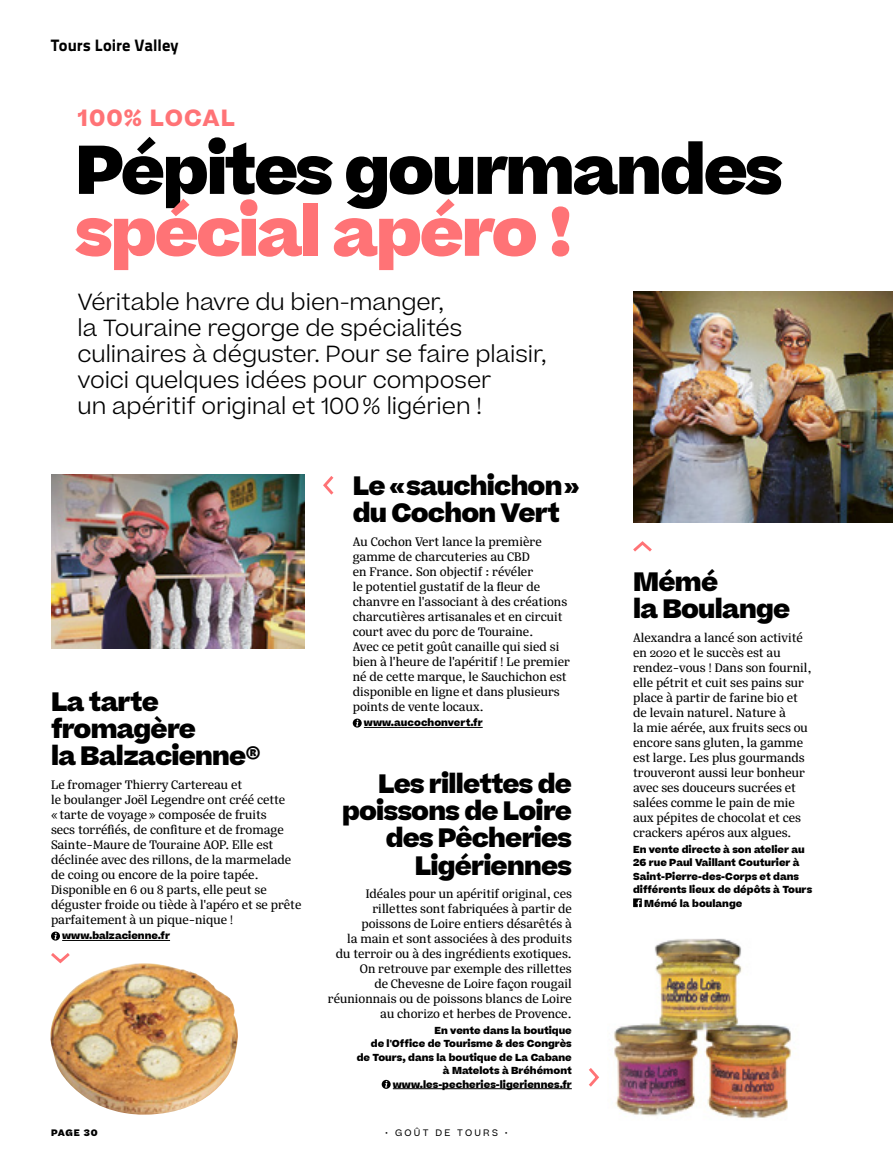
<style>
.page{position:relative;width:893px;height:1170px;background:#fff}
.page>*{position:absolute;margin:0;border:0;box-sizing:border-box;transform-origin:0 0}
.t1{font:800 66px "Beatrice";letter-spacing:-.035em;color:#000}
.t2{font:800 66px "Beatrice";letter-spacing:-.035em;color:#ff7376}
.t3{font:800 25.5px/27px "Beatrice";letter-spacing:-.03em;color:#000}
.t4{font:700 22.5px "Beatrice";letter-spacing:.05em;color:#ff7376}
.t5{font:300 22.35px/26.1px "Beatrice";letter-spacing:-.005em;color:#000}
.t6{font:16.5px "Titillium Text 22 L 999 wt";color:#000}
.t7{font:13.5px/15px "Silva Text";color:#000}
.t8{font:800 9.75px/13.5px "Beatrice";color:#000;text-align:right}
.t9{font:9px "Beatrice";letter-spacing:.25em;color:#000}
.t10{font:800 9px "Beatrice";letter-spacing:.08em;color:#000}
</style>
<div class="page">
<img style="left:613px;top:938px;width:182px;height:181px">
<hr style="left:364px;top:727px;width:119px;height:1px;background:#000">
<svg style="left:353px;top:718px;width:9px;height:9px"></svg>
<svg style="left:633px;top:898px;width:9px;height:9px"></svg>
<hr style="left:62px;top:940px;width:108px;height:1px;background:#000">
<svg style="left:51px;top:931px;width:9px;height:9px"></svg>
<hr style="left:393px;top:1088px;width:179px;height:1px;background:#000">
<svg style="left:382px;top:1079px;width:9px;height:9px"></svg>
<img style="left:51px;top:474px;width:254px;height:174px">
<img style="left:633px;top:291px;width:260px;height:231px">
<svg style="left:633px;top:541px;width:19px;height:11px"></svg>
<svg style="left:323px;top:476px;width:11px;height:19px"></svg>
<svg style="left:589px;top:1068px;width:10px;height:19px"></svg>
<svg style="left:51px;top:953px;width:19px;height:9px"></svg>
<img style="left:50px;top:962px;width:188px;height:153px">
<p class="t6" style="left:51px;top:32px;width:129px">Tours Loire Valley</p>
<h3 class="t4" style="left:78px;top:102px;width:159px">100% LOCAL</h3>
<h1 class="t1" style="left:75px;top:124px;width:709px">Pépites gourmandes</h1>
<h1 class="t2" style="left:75px;top:186px;width:498px">spécial apéro !</h1>
<h3 class="t5" style="left:77px;top:288px;width:471px">Véritable havre du bien-manger,<br>la Touraine regorge de spécialités culinaires à déguster. Pour se faire plaisir, voici quelques idées pour composer<br>un apéritif original et 100% ligérien !</h3>
<h2 class="t3" style="left:51px;top:688px;width:212px">La tarte fromagère<br>la Balzacienne®</h2>
<p class="t7" style="left:51px;top:776px;width:251px">Le fromager Thierry Cartereau et<br>le boulanger Joël Legendre ont créé cette «tarte de voyage » composée de fruits<br>secs torréfiés, de confiture et de fromage Sainte-Maure de Touraine AOP. Elle est déclinée avec des rillons, de la marmelade de coing ou encore de la poire tapée.<br>Disponible en 6 ou 8 parts, elle peut se déguster froide ou tiède à l'apéro et se prête parfaitement à un pique-nique !</p>
<p class="t8" style="left:62px;top:929px;width:109px">www.balzacienne.fr</p>
<h2 class="t3" style="left:353px;top:472px;width:228px">Le «sauchichon» du Cochon Vert</h2>
<p class="t7" style="left:353px;top:533px;width:216px">Au Cochon Vert lance la première gamme de charcuteries au CBD<br>en France. Son objectif : révéler<br>le potentiel gustatif de la fleur de chanvre en l'associant à des créations charcutières artisanales et en circuit court avec du porc de Touraine.<br>Avec ce petit goût canaille qui sied si bien à l'heure de l'apéritif ! Le premier né de cette marque, le Sauchichon est disponible en ligne et dans plusieurs points de vente locaux.</p>
<p class="t8" style="left:364px;top:716px;width:120px">www.aucochonvert.fr</p>
<h2 class="t3" style="left:342px;top:770px;width:231px;text-align:right">Les rillettes de poissons de Loire des Pêcheries<br>Ligériennes</h2>
<p class="t7" style="left:366px;top:886px;width:208px">Idéales pour un apéritif original, ces</p>
<p class="t7" style="left:372px;top:901px;width:200px">rillettes sont fabriquées à partir de</p>
<p class="t7" style="left:361px;top:916px;width:212px">poissons de Loire entiers désarêtés à</p>
<p class="t7" style="left:347px;top:931px;width:226px">la main et sont associées à des produits</p>
<p class="t7" style="left:336px;top:946px;width:238px">du terroir ou à des ingrédients exotiques.</p>
<p class="t7" style="left:360px;top:961px;width:213px">On retrouve par exemple des rillettes</p>
<p class="t7" style="left:374px;top:976px;width:199px">de Chevesne de Loire façon rougail</p>
<p class="t7" style="left:328px;top:991px;width:239px">réunionnais ou de poissons blancs de Loire</p>
<p class="t7" style="left:380px;top:1006px;width:193px">au chorizo et herbes de Provence.</p>
<p class="t8" style="left:357px;top:1023px;width:217px">En vente dans la boutique<br>de l'Office de Tourisme &amp; des Congrès de Tours, dans la boutique de La Cabane à Matelots à Bréhémont www.les-pecheries-ligeriennes.fr</p>
<p class="t10" style="left:51px;top:1126px;width:48px">PAGE 30</p>
<p class="t9" style="left:385px;top:1126px;width:124px">• GOÛT DE TOURS •</p>
<h2 class="t3" style="left:633px;top:569px;width:159px">Mémé<br>la Boulange</h2>
<p class="t7" style="left:633px;top:630px;width:180px">Alexandra a lancé son activité en 2020 et le succès est au rendez-vous ! Dans son fournil, elle pétrit et cuit ses pains sur place à partir de farine bio et de levain naturel. Nature à<br>la mie aérée, aux fruits secs ou encore sans gluten, la gamme est large. Les plus gourmands trouveront aussi leur bonheur avec ses douceurs sucrées et salées comme le pain de mie aux pépites de chocolat et ces crackers apéros aux algues.</p>
<p class="t8" style="left:633px;top:842px;width:173px">En vente directe à son atelier au</p>
<p class="t8" style="left:633px;top:856px;width:168px">26 rue Paul Vaillant Couturier à</p>
<p class="t8" style="left:633px;top:869px;width:167px">Saint-Pierre-des-Corps et dans</p>
<p class="t8" style="left:633px;top:883px;width:181px">différents lieux de dépôts à Tours</p>
<p class="t8" style="left:644px;top:896px;width:100px">Mémé la boulange</p>
</div>
